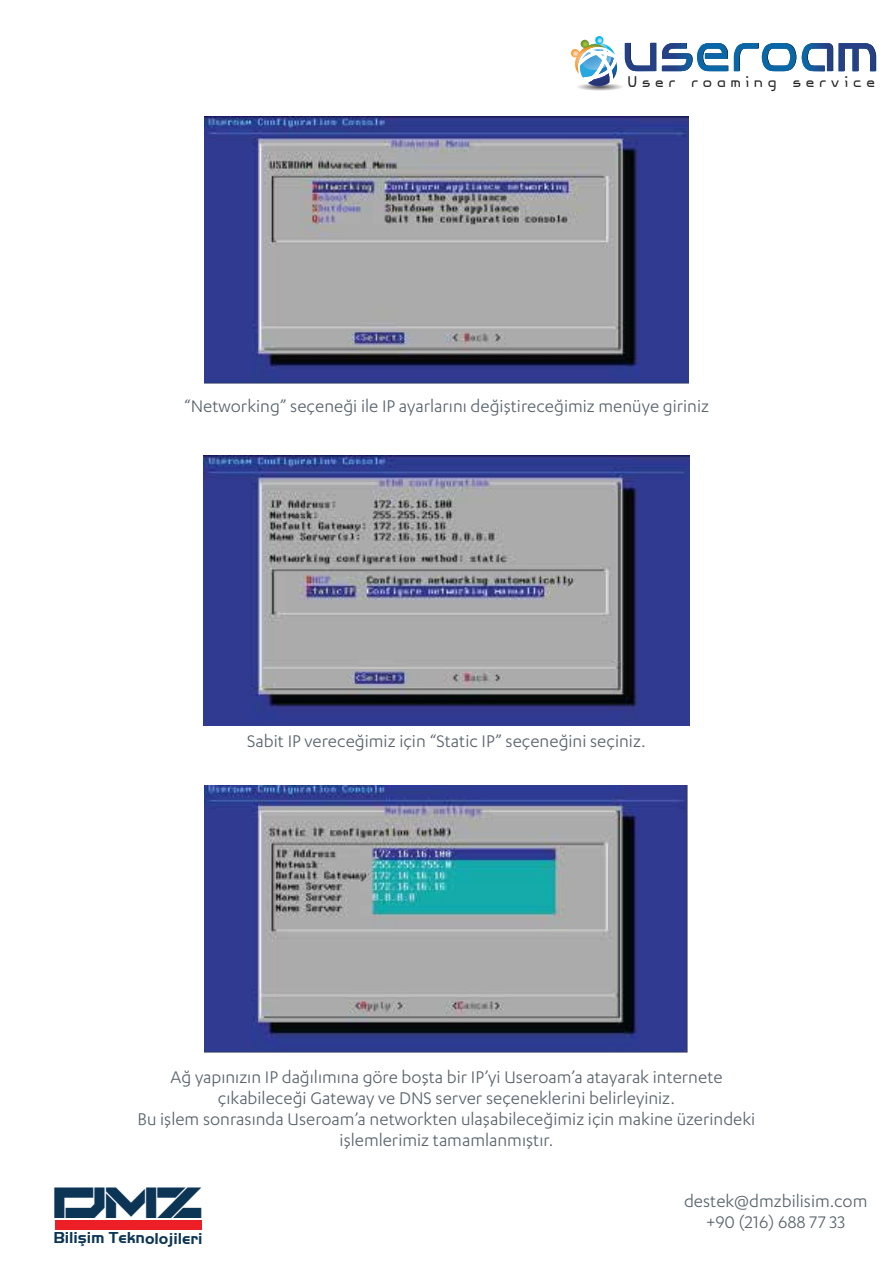
<style>
.page{position:relative;width:893px;height:1263px;background:#fff}
.page>*{position:absolute;margin:0;border:0;box-sizing:border-box;transform-origin:0 0}
.t1{font:40.65px "Darktech LDR";color:#0c3555}
.t2{font:19.5px/21px "F Secure Sans";color:#59646d;text-align:center}
.t3{font:18.9px "Viva Persib";letter-spacing:.26em;color:#232221}
.t4{font:700 16.35px "Handel Got D";letter-spacing:-.005em;color:#0c3555}
</style>
<div class="page">
<img style="left:205px;top:116px;width:483px;height:268px">
<img style="left:203px;top:455px;width:486px;height:270px">
<img style="left:204px;top:785px;width:484px;height:268px">
<svg style="left:571px;top:36px;width:85px;height:55px"></svg>
<svg style="left:662px;top:43px;width:66px;height:28px"></svg>
<svg style="left:734px;top:43px;width:62px;height:28px"></svg>
<svg style="left:802px;top:43px;width:74px;height:28px"></svg>
<div style="left:55px;top:1220px;width:146px;height:9px;background:#ec1f26"></div>
<p class="t3" style="left:628px;top:73px;width:249px">User roaming service</p>
<p class="t2" style="left:184px;top:395px;width:527px">“Networking” seçeneği ile IP ayarlarını değiştireceğimiz menüye giriniz</p>
<p class="t2" style="left:247px;top:730px;width:400px">Sabit IP vereceğimiz için “Static IP” seçeneğini seçiniz.</p>
<p class="t2" style="left:138px;top:1066px;width:619px">Ağ yapınızın IP dağılımına göre boşta bir IP’yi Useroam’a atayarak internete çıkabileceği Gateway ve DNS server seçeneklerini belirleyiniz.<br>Bu işlem sonrasında Useroam’a networkten ulaşabileceğimiz için makine üzerindeki işlemlerimiz tamamlanmıştır.</p>
<h1 class="t1" style="left:55px;top:1180px;width:149px">Dmz</h1>
<p class="t4" style="left:53px;top:1227px;width:150px">Bilişim Teknolojileri</p>
<p class="t2" style="left:684px;top:1190px;width:185px">destek@dmzbilisim.com +90 (216) 688 77 33</p>
</div>
